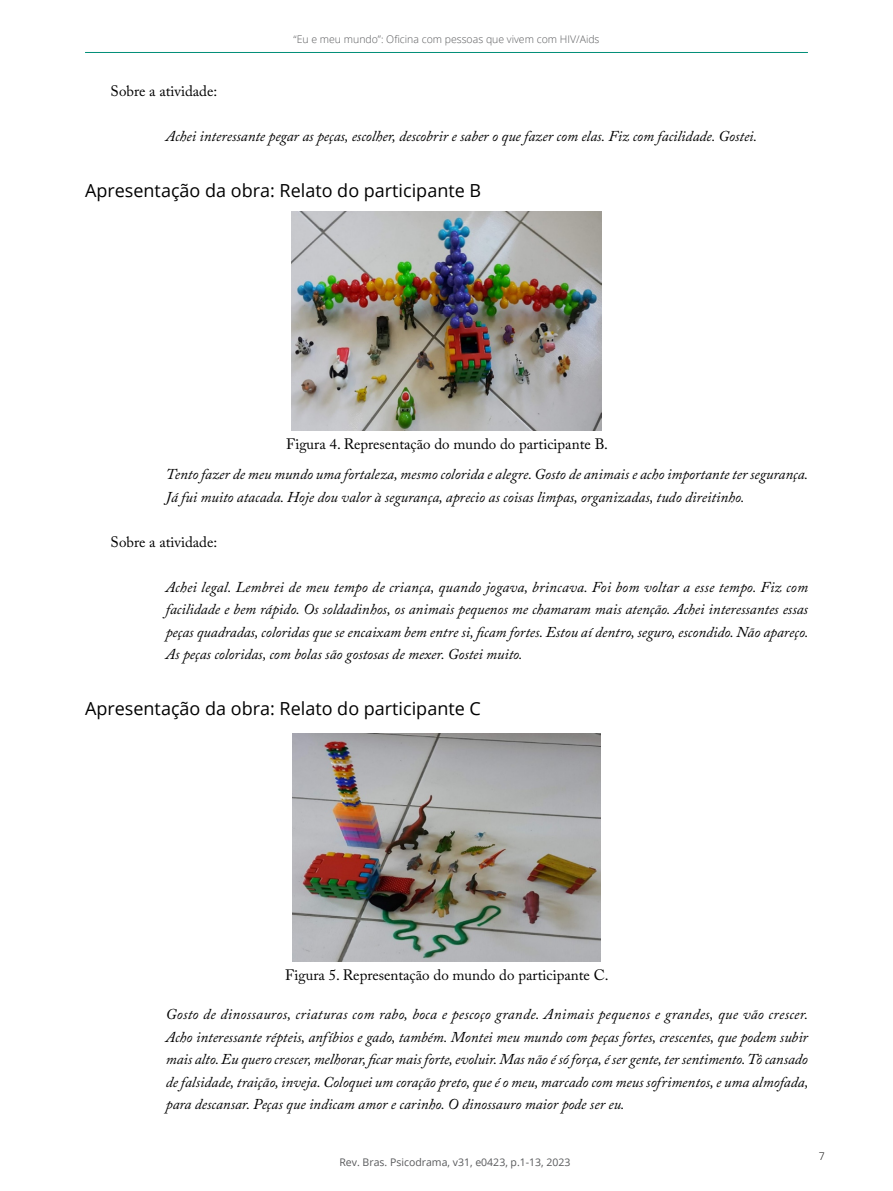
<style>
.page{position:relative;width:893px;height:1191px;background:#fff}
.page>*{position:absolute;margin:0;border:0;box-sizing:border-box;transform-origin:0 0}
.t1{font:18px "Open Sans";color:#000}
.t2{font:italic 15px/22.5px "Adobe Caslon Pro";color:#000;text-align:justify}
.t3{font:15px "Adobe Caslon Pro";color:#000}
.t4{font:300 10.5px "Open Sans";color:#58595b}
.t5{font:10.5px "Open Sans";color:#58595b}
.t6{font:300 10.5px "Open Sans";color:#000}
</style>
<div class="page">
<hr style="left:85px;top:52px;width:723px;height:1px;background:#008e77">
<img style="left:292px;top:211px;width:309px;height:219px">
<img style="left:293px;top:733px;width:307px;height:228px">
<p class="t4" style="left:294px;top:32px;width:307px">“Eu e meu mundo”: Oficina com pessoas que vivem com HIV/Aids</p>
<p class="t3" style="left:111px;top:82px;width:108px">Sobre a atividade:</p>
<p class="t2" style="left:166px;top:125px;width:593px">Achei interessante pegar as peças, escolher, descobrir e saber o que fazer com elas. Fiz com facilidade. Gostei.</p>
<p class="t1" style="left:85px;top:178px;width:398px">Apresentação da obra: Relato do participante B</p>
<p class="t3" style="left:286px;top:435px;width:323px">Figura 4. Representação do mundo do participante B.</p>
<p class="t2" style="left:166px;top:462px;width:644px">Tento fazer de meu mundo uma fortaleza, mesmo colorida e alegre. Gosto de animais e acho importante ter segurança.<br>Já fui muito atacada. Hoje dou valor à segurança, aprecio as coisas limpas, organizadas, tudo direitinho.</p>
<p class="t3" style="left:111px;top:532px;width:108px">Sobre a atividade:</p>
<p class="t2" style="left:166px;top:575px;width:644px">Achei legal. Lembrei de meu tempo de criança, quando jogava, brincava. Foi bom voltar a esse tempo. Fiz com facilidade e bem rápido. Os soldadinhos, os animais pequenos me chamaram mais atenção. Achei interessantes essas peças quadradas, coloridas que se encaixam bem entre si, ficam fortes. Estou aí dentro, seguro, escondido. Não apareço.<br>As peças coloridas, com bolas são gostosas de mexer. Gostei muito.</p>
<p class="t1" style="left:85px;top:696px;width:397px">Apresentação da obra: Relato do participante C</p>
<p class="t3" style="left:285px;top:966px;width:325px">Figura 5. Representação do mundo do participante C.</p>
<p class="t2" style="left:166px;top:1002px;width:644px">Gosto de dinossauros, criaturas com rabo, boca e pescoço grande. Animais pequenos e grandes, que vão crescer.<br>Acho interessante répteis, anfíbios e gado, também. Montei meu mundo com peças fortes, crescentes, que podem subir mais alto. Eu quero crescer, melhorar, ficar mais forte, evoluir. Mas não é só força, é ser gente, ter sentimento. Tô cansado de falsidade, traição, inveja. Coloquei um coração preto, que é o meu, marcado com meus sofrimentos, e uma almofada, para descansar. Peças que indicam amor e carinho. O dinossauro maior pode ser eu.</p>
<p class="t5" style="left:339px;top:1154px;width:233px">Rev. Bras. Psicodrama, v31, e0423, p.1-13, 2023</p>
<p class="t6" style="left:819px;top:1148px;width:7px">7</p>
</div>
